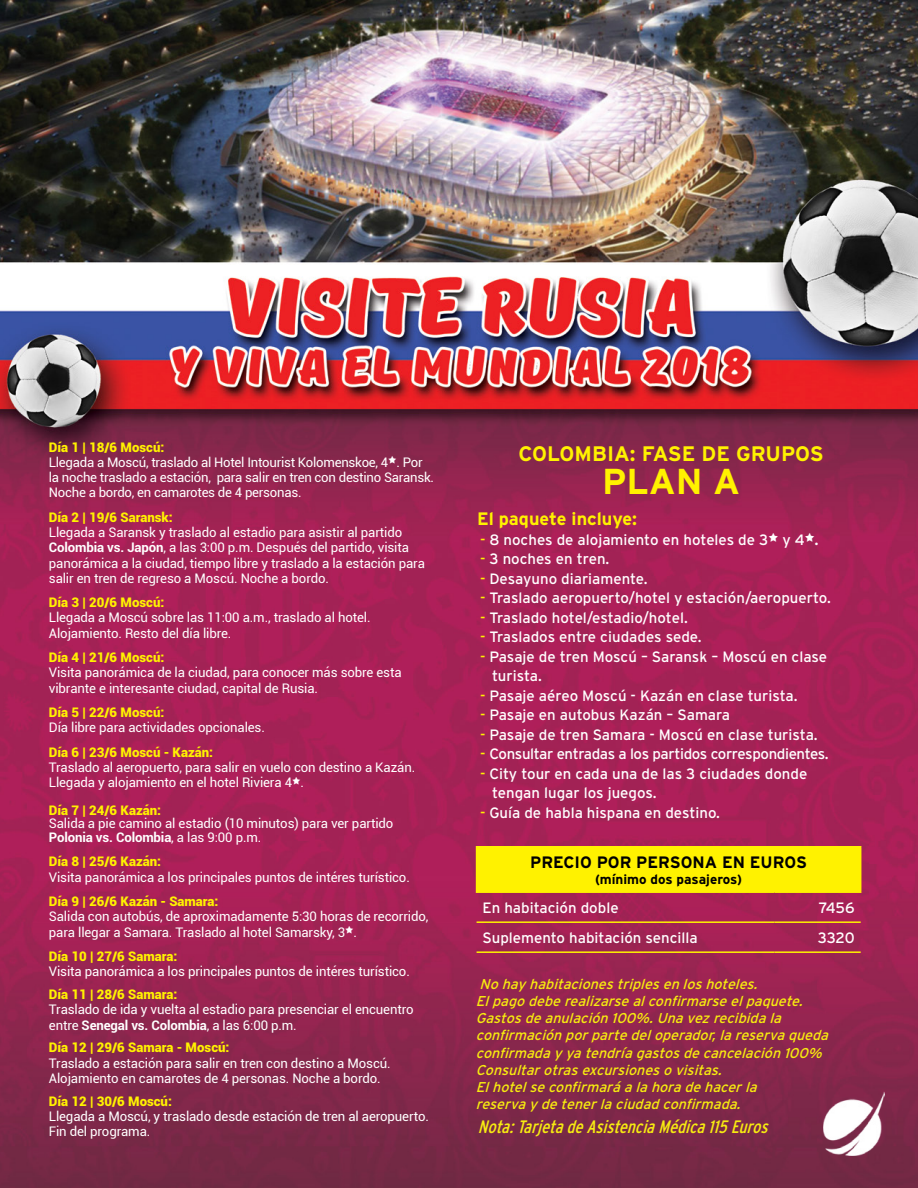
<style>
.page{position:relative;width:918px;height:1188px;background:#fff}
.page>*{position:absolute;margin:0;border:0;box-sizing:border-box;transform-origin:0 0}
.t1{font:700 36px "Interstate";color:#fff200}
.t2{font:700 21px "Interstate";color:#fff200}
.t3{font:italic condensed 18px "Interstate";color:#f6eb11}
.t4{font:700 18px "Interstate";color:#fff200}
.t5{font:700 16.5px "Interstate";color:#000}
.t6{font:15px/19.5px "Interstate";color:#fff}
.t7{font:15px "Interstate";letter-spacing:-.025em;color:#fff}
.t8{font:italic 14.25px/17.1px "Interstate";color:#f7ec0f}
.t9{font:700 13.5px "Interstate";color:#000}
.t10{font:13.2px/15.3px "Roboto";letter-spacing:-.01em;color:#fff}
.t11{font:900 13.2px "Roboto";color:#fff200}
.s1{font-weight:900;color:#fff200}
.s2{font-weight:700}
.s3{color:#fff200}
.s4{font-size:16.5px}
</style>
<div class="page">
<img style="left:0;top:0;width:918px;height:1188px">
<div style="left:477px;top:847px;width:384px;height:45px;background:#fff200"></div>
<hr style="left:476px;top:846px;width:298px;height:2px;background:#fff200">
<hr style="left:476px;top:848px;width:1px;height:43px;background:#fff200">
<hr style="left:774px;top:846px;width:87px;height:2px;background:#fff200">
<hr style="left:476px;top:891px;width:298px;height:2px;background:#fff200">
<hr style="left:774px;top:891px;width:87px;height:2px;background:#fff200">
<hr style="left:477px;top:921px;width:297px;height:2px;background:#fff200">
<hr style="left:774px;top:921px;width:87px;height:2px;background:#fff200">
<hr style="left:477px;top:951px;width:297px;height:2px;background:#fff200">
<hr style="left:774px;top:951px;width:87px;height:2px;background:#fff200">
<img style="left:824px;top:1090px;width:60px;height:65px">
<p class="t10" style="left:49px;top:439px;width:387px"><span class="s1">Día 1 | 18/6 Moscú:<br></span>Llegada a Moscú, traslado al Hotel Intourist Kolomenskoe, 4<sup>A</sup>. Por la noche traslado a estación, para salir en tren con destino Saransk.<br>Noche a bordo, en camarotes de 4 personas.</p>
<p class="t11" style="left:49px;top:508px;width:125px">Día 2 | 19/6 Saransk:</p>
<p class="t10" style="left:49px;top:524px;width:378px">Llegada a Saransk y traslado al estadio para asistir al partido <span class="s2">Colombia vs. Japón</span>, a las 3:00 p.m. Después del partido, visita panorámica a la ciudad, tiempo libre y traslado a la estación para salir en tren de regreso a Moscú. Noche a bordo.</p>
<p class="t11" style="left:49px;top:593px;width:117px">Día 3 | 20/6 Moscú:</p>
<p class="t10" style="left:49px;top:610px;width:323px">Llegada a Moscú sobre las 11:00 a.m., traslado al hotel.<br>Alojamiento. Resto del día libre.</p>
<p class="t11" style="left:49px;top:648px;width:117px">Día 4 | 21/6 Moscú:</p>
<p class="t10" style="left:49px;top:665px;width:354px">Visita panorámica de la ciudad, para conocer más sobre esta vibrante e interesante ciudad, capital de Rusia.</p>
<p class="t11" style="left:49px;top:703px;width:117px">Día 5 | 22/6 Moscú:</p>
<p class="t10" style="left:49px;top:719px;width:218px">Día libre para actividades opcionales.</p>
<p class="t11" style="left:49px;top:743px;width:166px">Día 6 | 23/6 Moscú - Kazán:</p>
<p class="t10" style="left:49px;top:759px;width:368px">Traslado al aeropuerto, para salir en vuelo con destino a Kazán.<br>Llegada y alojamiento en el hotel Riviera 4<sup>A</sup>.</p>
<p class="t11" style="left:49px;top:801px;width:114px">Día 7 | 24/6 Kazán:</p>
<p class="t10" style="left:49px;top:816px;width:346px;line-height:13.8px">Salida a pie camino al estadio (10 minutos) para ver partido<br><span class="s2">Polonia vs. Colombia</span>, a las 9:00 p.m.</p>
<p class="t11" style="left:49px;top:852px;width:114px">Día 8 | 25/6 Kazán:</p>
<p class="t10" style="left:49px;top:869px;width:362px">Visita panorámica a los principales puntos de intéres turístico.</p>
<p class="t11" style="left:49px;top:892px;width:171px">Día 9 | 26/6 Kazán - Samara:</p>
<p class="t10" style="left:49px;top:908px;width:381px">Salida con autobús, de aproximadamente 5:30 horas de recorrido, para llegar a Samara. Traslado al hotel Samarsky, 3<sup>A</sup>.</p>
<p class="t11" style="left:49px;top:947px;width:130px">Día 10 | 27/6 Samara:</p>
<p class="t10" style="left:49px;top:963px;width:362px">Visita panorámica a los principales puntos de intéres turístico.</p>
<p class="t11" style="left:49px;top:985px;width:130px">Día 11 | 28/6 Samara:</p>
<p class="t10" style="left:49px;top:1001px;width:366px">Traslado de ida y vuelta al estadio para presenciar el encuentro entre <span class="s2">Senegal vs. Colombia</span>, a las 6:00 p.m.</p>
<p class="t11" style="left:49px;top:1038px;width:182px">Día 12 | 29/6 Samara - Moscú:</p>
<p class="t10" style="left:49px;top:1055px;width:343px">Traslado a estación para salir en tren con destino a Moscú.<br>Alojamiento en camarotes de 4 personas. Noche a bordo.</p>
<p class="t11" style="left:49px;top:1092px;width:125px">Día 12 | 30/6 Moscú:</p>
<p class="t10" style="left:49px;top:1108px;width:382px">Llegada a Moscú, y traslado desde estación de tren al aeropuerto.<br>Fin del programa.</p>
<h2 class="t2" style="left:519px;top:442px;width:307px">COLOMBIA: FASE DE GRUPOS</h2>
<h1 class="t1" style="left:602px;top:461px;width:140px">PLAN A</h1>
<h3 class="t4" style="left:477px;top:509px;width:162px">El paquete incluye:</h3>
<p class="t6" style="left:480px;top:530px;width:340px"><span class="s3">-</span> 8 noches de alojamiento en hoteles de 3<sup>A</sup> y 4<sup>A</sup><span class="s4">.</span></p>
<p class="t6" style="left:480px;top:549px;width:131px"><span class="s3">-</span> 3 noches en tren.</p>
<p class="t6" style="left:480px;top:569px;width:169px"><span class="s3">-</span> Desayuno diariamente.</p>
<p class="t6" style="left:480px;top:588px;width:352px"><span class="s3">-</span> Traslado aeropuerto/hotel y estación/aeropuerto.</p>
<p class="t6" style="left:480px;top:608px;width:209px"><span class="s3">-</span> Traslado hotel/estadio/hotel.</p>
<p class="t6" style="left:480px;top:627px;width:223px"><span class="s3">-</span> Traslados entre ciudades sede.</p>
<p class="t6" style="left:492px;top:647px;width:337px;text-indent:-12px"><span class="s3">-</span> Pasaje de tren Moscú – Saransk – Moscú en clase turista.</p>
<p class="t6" style="left:480px;top:686px;width:319px"><span class="s3">-</span> Pasaje aéreo Moscú - Kazán en clase turista.</p>
<p class="t6" style="left:480px;top:705px;width:252px"><span class="s3">-</span> Pasaje en autobus Kazán – Samara</p>
<p class="t6" style="left:480px;top:725px;width:339px"><span class="s3">-</span> Pasaje de tren Samara - Moscú en clase turista.</p>
<p class="t7" style="left:480px;top:746px;width:350px"><span class="s3">-</span> Consultar entradas a los partidos correspondientes.</p>
<p class="t6" style="left:492px;top:764px;width:317px;text-indent:-12px"><span class="s3">-</span> City tour en cada una de las 3 ciudades donde tengan lugar los juegos.</p>
<p class="t6" style="left:480px;top:803px;width:242px"><span class="s3">-</span> Guía de habla hispana en destino.</p>
<p class="t5" style="left:530px;top:853px;width:278px">PRECIO POR PERSONA EN EUROS</p>
<p class="t9" style="left:595px;top:872px;width:148px">(mínimo dos pasajeros)</p>
<p class="t6" style="left:483px;top:898px;width:138px">En habitación doble</p>
<p class="t6" style="left:819px;top:898px;width:37px">7456</p>
<p class="t6" style="left:483px;top:928px;width:217px">Suplemento habitación sencilla</p>
<p class="t6" style="left:818px;top:928px;width:38px">3320</p>
<p class="t8" style="left:476px;top:976px;width:358px">No hay habitacionestriplesen loshoteles.<br>Elpago debe realizarse alconfirmarse elpaquete.<br>Gastosde anulación 100%.Una vezrecibida la confirmación porparte deloperador,la reserva queda confirmada y ya tendría gastosde cancelación 100% Consultarotrasexcursioneso visitas.<br>Elhotelse confirmará a la hora de hacerla<br>reserva y de tenerla ciudad confirmada.</p>
<h3 class="t3" style="left:478px;top:1117px;width:296px">Nota:TarjetadeAsistenciaMédica115Euros</h3>
</div>
